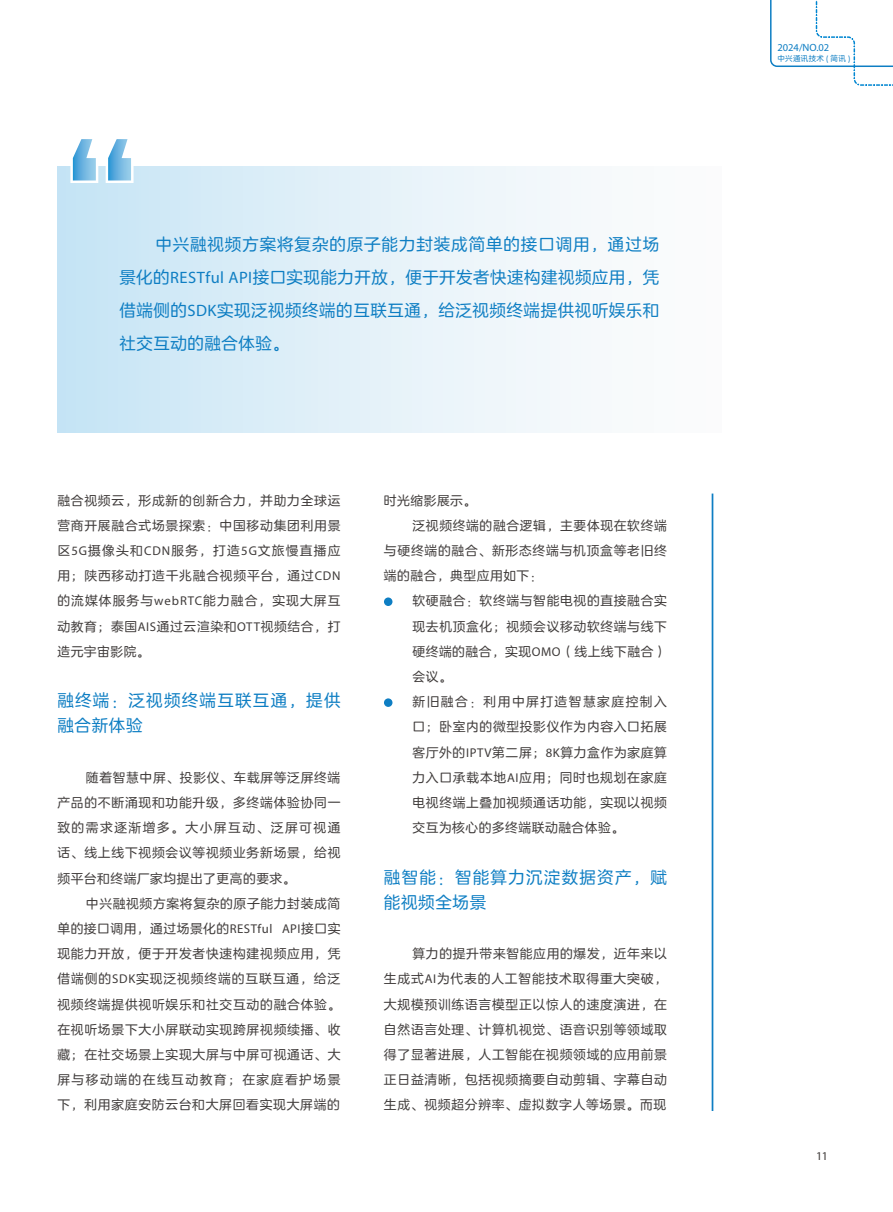
<style>
.page{position:relative;width:893px;height:1212px;background:#fff}
.page>*{position:absolute;margin:0;border:0;box-sizing:border-box;transform-origin:0 0}
.t1{font:16.5px/33px "FZLANTY JW GB1 0";letter-spacing:.03em;color:#0e7ec3;text-align:justify}
.t2{font:16.5px/25.2px "FZLANTY JW GB1 0";letter-spacing:.075em;color:#0e7ec3}
.t3{font:12.75px/25.2px "FZLANTY JW GB1 0";letter-spacing:.055em;color:#3f3b3a;text-align:justify}
.t4{font:12.75px "FZLANTY JW GB1 0";letter-spacing:.115em;color:#3f3b3a}
.t5{font:12px "Myriad Pro";color:#3f3b3a}
.t6{font:10.5px "Myriad Pro";color:#0e7ec3}
.t7{font:7.5px "FZLANTY JW GB1 0";letter-spacing:.04em;color:#0e7ec3}
.s1{font-family:"Myriad Pro"}
</style>
<div class="page">
<div style="left:58px;top:166px;width:663px;height:266px;background:linear-gradient(to right,#c8e5f5,#fffefd)"></div>
<svg style="left:70px;top:139px;width:28px;height:44px"></svg>
<svg style="left:106px;top:139px;width:28px;height:44px"></svg>
<hr style="left:712px;top:493px;width:1px;height:618px;background:#0e7ec3">
<svg style="left:770px;top:0;width:123px;height:86px"></svg>
<div style="left:384px;top:597px;width:8px;height:9px;background:#0e7ec3;border-radius:50%"></div>
<div style="left:384px;top:698px;width:8px;height:9px;background:#0e7ec3;border-radius:50%"></div>
<p class="t1" style="left:119px;top:228px;width:541px;text-indent:36px">中兴融视频方案将复杂的原子能力封装成简单的接口调用，通过场景化的<span class="s1">RESTful API</span>接口实现能力开放，便于开发者快速构建视频应用，凭借端侧的<span class="s1">SDK</span>实现泛视频终端的互联互通，给泛视频终端提供视听娱乐和社交互动的融合体验。</p>
<p class="t3" style="left:57px;top:488px;width:285px">融合视频云，形成新的创新合力，并助力全球运营商开展融合式场景探索：中国移动集团利用景区<span class="s1">5G</span>摄像头和<span class="s1">CDN</span>服务，打造<span class="s1">5G</span>文旅慢直播应用；陕西移动打造千兆融合视频平台，通过<span class="s1">CDN</span>的流媒体服务与<span class="s1">webRTC</span>能力融合，实现大屏互动教育；泰国<span class="s1">AIS</span>通过云渲染和<span class="s1">OTT</span>视频结合，打造元宇宙影院。</p>
<p class="t2" style="left:57px;top:688px;width:285px">融终端：泛视频终端互联互通，提供融合新体验</p>
<p class="t3" style="left:57px;top:765px;width:285px;text-indent:28px">随着智慧中屏、投影仪、车载屏等泛屏终端产品的不断涌现和功能升级，多终端体验协同一致的需求逐渐增多。大小屏互动、泛屏可视通话、线上线下视频会议等视频业务新场景，给视频平台和终端厂家均提出了更高的要求。</p>
<p class="t3" style="left:57px;top:891px;width:285px;text-indent:28px">中兴融视频方案将复杂的原子能力封装成简单的接口调用，通过场景化的<span class="s1">RESTful API</span>接口实现能力开放，便于开发者快速构建视频应用，凭借端侧的<span class="s1">SDK</span>实现泛视频终端的互联互通，给泛视频终端提供视听娱乐和社交互动的融合体验。在视听场景下大小屏联动实现跨屏视频续播、收藏；在社交场景上实现大屏与中屏可视通话、大屏与移动端的在线互动教育；在家庭看护场景下，利用家庭安防云台和大屏回看实现大屏端的</p>
<p class="t3" style="left:384px;top:488px;width:94px">时光缩影展示。</p>
<p class="t3" style="left:412px;top:513px;width:256px">泛视频终端的融合逻辑，主要体现在软终端</p>
<p class="t3" style="left:384px;top:538px;width:285px">与硬终端的融合、新形态终端与机顶盒等老旧终</p>
<p class="t3" style="left:384px;top:563px;width:160px">端的融合，典型应用如下：</p>
<p class="t3" style="left:412px;top:589px;width:256px">软硬融合：软终端与智能电视的直接融合实</p>
<p class="t3" style="left:412px;top:614px;width:256px">现去机顶盒化；视频会议移动软终端与线下</p>
<p class="t3" style="left:412px;top:639px;width:256px">硬终端的融合，实现<span class="s1">OMO</span>（线上线下融合）</p>
<p class="t3" style="left:412px;top:664px;width:41px">会议。</p>
<p class="t4" style="left:412px;top:695px;width:256px">新旧融合：利用中屏打造智慧家庭控制入</p>
<p class="t3" style="left:412px;top:715px;width:256px">口；卧室内的微型投影仪作为内容入口拓展</p>
<p class="t3" style="left:412px;top:740px;width:256px">客厅外的<span class="s1">IPTV</span>第二屏；<span class="s1">8K</span>算力盒作为家庭算</p>
<p class="t3" style="left:412px;top:765px;width:256px">力入口承载本地<span class="s1">AI</span>应用；同时也规划在家庭</p>
<p class="t3" style="left:412px;top:790px;width:256px">电视终端上叠加视频通话功能，实现以视频</p>
<p class="t3" style="left:412px;top:815px;width:213px">交互为核心的多终端联动融合体验。</p>
<p class="t2" style="left:384px;top:865px;width:285px">融智能：智能算力沉淀数据资产，赋能视频全场景</p>
<p class="t3" style="left:384px;top:941px;width:285px;text-indent:28px">算力的提升带来智能应用的爆发，近年来以生成式<span class="s1">AI</span>为代表的人工智能技术取得重大突破，大规模预训练语言模型正以惊人的速度演进，在自然语言处理、计算机视觉、语音识别等领域取得了显著进展，人工智能在视频领域的应用前景正日益清晰，包括视频摘要自动剪辑、字幕自动生成、视频超分辨率、虚拟数字人等场景。而现</p>
<p class="t6" style="left:777px;top:41px;width:53px">2024/NO.02</p>
<p class="t7" style="left:777px;top:54px;width:74px">中兴通讯技术 ( 简讯 )</p>
<p class="t5" style="left:816px;top:1148px;width:13px">11</p>
</div>
